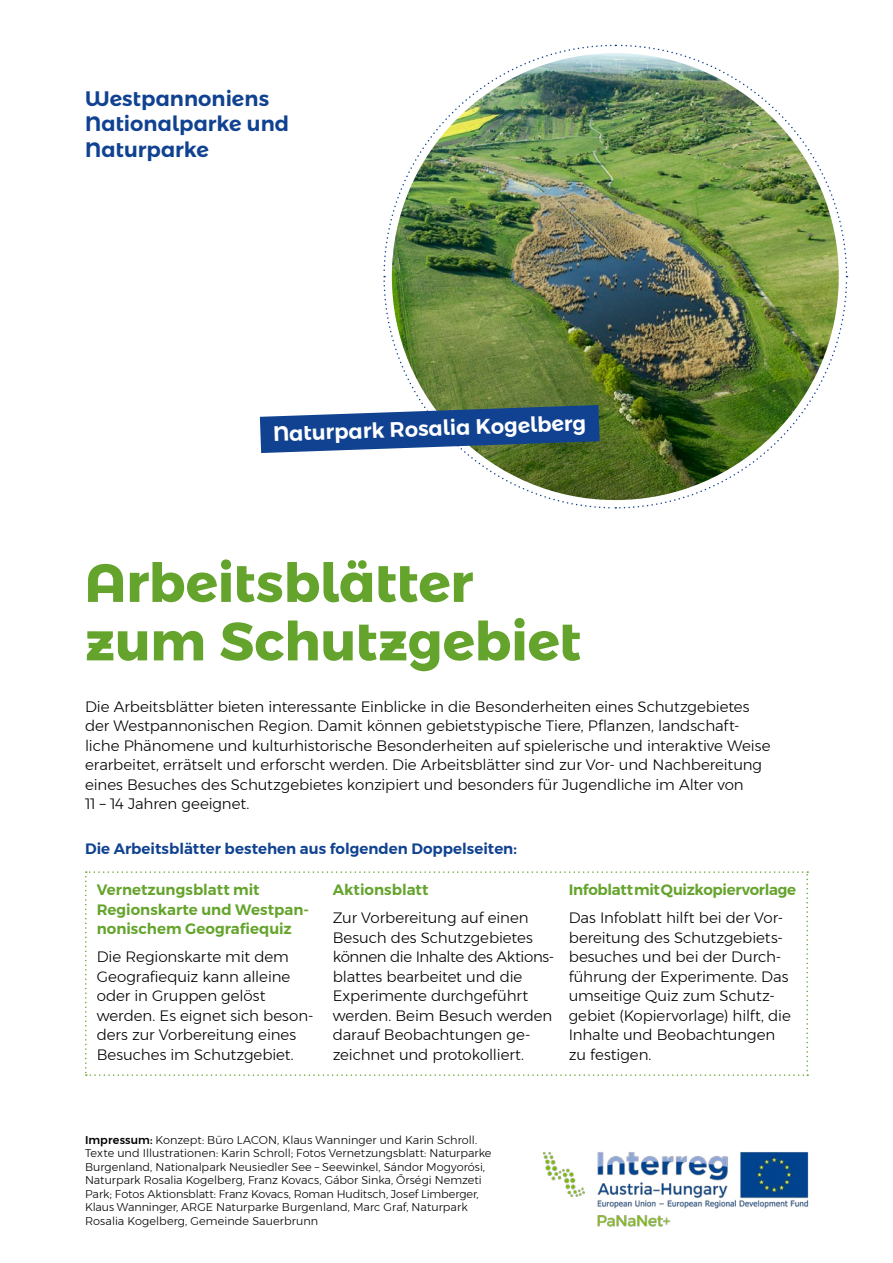
<style>
.page{position:relative;width:893px;height:1263px;background:#fff}
.page>*{position:absolute;margin:0;border:0;box-sizing:border-box;transform-origin:0 0}
.t1{font:700 53.7px/58.5px "Montserrat Alternates";color:#64a42c}
.t2{font:600 21px/25.5px "Montserrat Alternates";color:#104291}
.t3{font:600 21px "Montserrat Alternates";color:#fff}
.t4{font:300 15px/19.5px "Montserrat";letter-spacing:-.005em;color:#000}
.t5{font:600 15px/19.5px "Montserrat";color:#64a42c}
.t6{font:600 15px "Montserrat";color:#104291}
.t7{font:600 15px "Montserrat";letter-spacing:-.02em;color:#64a42c}
.t8{font:300 11.25px/13.5px "Montserrat";color:#000}
.s1{font-weight:500}
</style>
<div class="page">
<svg style="left:618px;top:277px;width:230px;height:232px"></svg>
<svg style="left:616px;top:44px;width:232px;height:229px"></svg>
<svg style="left:383px;top:44px;width:229px;height:232px"></svg>
<svg style="left:383px;top:280px;width:232px;height:229px"></svg>
<img style="left:543px;top:1152px;width:266px;height:75px">
<svg style="left:85px;top:871px;width:723px;height:205px"></svg>
<img style="left:392px;top:53px;width:447px;height:447px;border-radius:223px">
<svg style="left:260px;top:405px;width:340px;height:48px;background:#396296"></svg>
<h2 class="t2" style="left:85px;top:86px;width:206px">Westpannoniens<br>Nationalparke und<br>Naturparke</h2>
<h2 class="t3" style="left:273px;top:421px;width:315px;rotate:-2deg">Naturpark Rosalia Kogelberg</h2>
<h1 class="t1" style="left:85px;top:554px;width:498px">Arbeitsblätter zum Schutzgebiet</h1>
<p class="t4" style="left:85px;top:696px;width:687px">Die Arbeitsblätter bieten interessante Einblicke in die Besonderheiten eines Schutzgebietes der Westpannonischen Region. Damit können gebietstypische Tiere, Pflanzen, landschaft&shy;liche Phänomene und kulturhistorische Besonderheiten auf spielerische und interaktive Weise erarbeitet, errätselt und erforscht werden. Die Arbeitsblätter sind zur Vor- und Nachbereitung eines Besuches des Schutzgebietes konzipiert und besonders für Jugendliche im Alter von<br>11 – 14 Jahren geeignet.</p>
<p class="t6" style="left:85px;top:837px;width:433px">Die Arbeitsblätter bestehen aus folgenden Doppelseiten:</p>
<p class="t5" style="left:97px;top:880px;width:214px">Vernetzungsblatt mit<br>Regionskarte und Westpan&shy;nonischem Geografiequiz</p>
<p class="t4" style="left:97px;top:947px;width:218px">Die Regionskarte mit dem<br>Geografiequiz kann alleine oder in Gruppen gelöst werden. Es eignet sich beson&shy;ders zur Vorbereitung eines<br>Besuches im Schutzgebiet.</p>
<p class="t5" style="left:333px;top:880px;width:97px">Aktionsblatt</p>
<p class="t4" style="left:333px;top:908px;width:223px">Zur Vorbereitung auf einen<br>Besuch des Schutzgebietes können die Inhalte des Aktions&shy;blattes bearbeitet und die<br>Experimente durchgeführt werden. Beim Besuch werden darauf Beobachtungen ge&shy;zeichnet und protokolliert.</p>
<p class="t7" style="left:569px;top:878px;width:229px">Infoblatt mit Quizkopiervorlage</p>
<p class="t4" style="left:569px;top:908px;width:224px">Das Infoblatt hilft bei der Vor&shy;bereitung des Schutzgebiets&shy;besuches und bei der Durch&shy;führung der Experimente. Das umseitige Quiz zum Schutz&shy;gebiet (Kopiervorlage) hilft, die<br>Inhalte und Beobachtungen zu festigen.</p>
<p class="t8" style="left:85px;top:1133px;width:408px"><span class="s1">Impressum:</span> Konzept: Büro LACON, Klaus Wanninger und Karin Schroll.<br>Texte und Illustrationen: Karin Schroll; Fotos Vernetzungsblatt: Naturparke Burgenland, Nationalpark Neusiedler See – Seewinkel, Sándor Mogyorósi, Naturpark Rosalia Kogelberg, Franz Kovacs, Gábor Sinka, Őrségi Nemzeti Park; Fotos Aktionsblatt: Franz Kovacs, Roman Huditsch, Josef Limberger, Klaus Wanninger, ARGE Naturparke Burgenland, Marc Graf, Naturpark Rosalia Kogelberg, Gemeinde Sauerbrunn</p>
</div>
